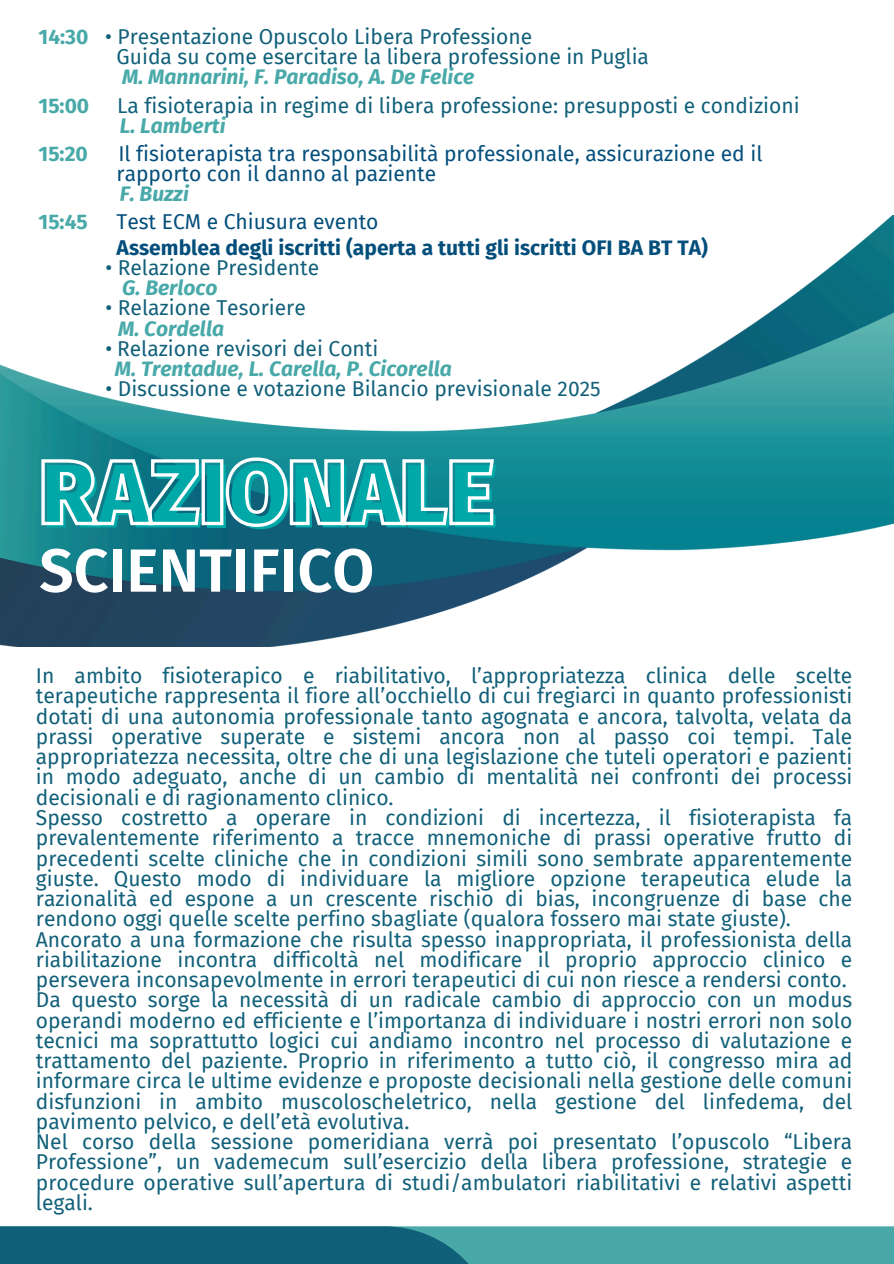
<style>
.page{position:relative;width:894px;height:1264px;background:#fff}
.page>*{position:absolute;margin:0;border:0;box-sizing:border-box;transform-origin:0 0}
.t1{font:900 89.85px "Fira Sans";color:#00a8a8}
.t2{font:600 60.9px "Fira Sans";color:#fff}
.t3{font:21px/20.2px "Fira Sans";color:#11607a;text-align:justify}
.t4{font:21px "Fira Sans";color:#034e7b}
.t5{font:italic 700 21px "Fira Sans";color:#49a9a9}
.t6{font:700 21px "Fira Sans";color:#034e7b}
.t7{font:700 21px "Fira Sans";color:#49a9a9}
.s1{font-weight:700;color:#49a9a9}
</style>
<div class="page">
<img style="left:0;top:215px;width:893px;height:431px">
<div style="left:0;top:1226px;width:893px;height:37px;background:#49a9a9"></div>
<div style="left:0;top:1226px;width:497px;height:37px;background:#11607a"></div>
<svg style="left:40px;top:436px;width:455px;height:114px;background:#35909c"></svg>
<p class="t3" style="left:39px;top:27px;width:495px"><span class="s1">14:30</span> • Presentazione Opuscolo Libera Professione</p>
<p class="t3" style="left:117px;top:47px;width:534px">Guida su come esercitare la libera professione in Puglia</p>
<p class="t5" style="left:122px;top:65px;width:353px">M. Mannarini, F. Paradiso, A. De Felice</p>
<p class="t7" style="left:39px;top:93px;width:52px">15:00</p>
<p class="t3" style="left:117px;top:96px;width:683px">La fisioterapia in regime di libera professione: presupposti e condizioni</p>
<p class="t5" style="left:120px;top:113px;width:107px">L. Lamberti</p>
<p class="t7" style="left:39px;top:141px;width:51px">15:20</p>
<p class="t4" style="left:118px;top:141px;width:645px">Il fisioterapista tra responsabilità professionale, assicurazione ed il</p>
<p class="t4" style="left:117px;top:161px;width:321px">rapporto con il danno al paziente</p>
<p class="t5" style="left:120px;top:182px;width:71px">F. Buzzi</p>
<p class="t7" style="left:39px;top:209px;width:51px">15:45</p>
<p class="t4" style="left:116px;top:209px;width:263px">Test ECM e Chiusura evento</p>
<p class="t6" style="left:117px;top:235px;width:592px">Assemblea degli iscritti (aperta a tutti gli iscritti OFI BA BT TA)</p>
<p class="t3" style="left:105px;top:258px;width:215px">• Relazione Presidente</p>
<h2 class="t5" style="left:122px;top:275px;width:97px">G. Berloco</h2>
<p class="t3" style="left:105px;top:298px;width:202px">• Relazione Tesoriere</p>
<p class="t5" style="left:118px;top:316px;width:107px">M. Cordella</p>
<p class="t3" style="left:105px;top:339px;width:274px">• Relazione revisori dei Conti</p>
<p class="t5" style="left:115px;top:356px;width:338px">M. Trentadue, L. Carella, P. Cicorella</p>
<p class="t3" style="left:105px;top:379px;width:496px">• Discussione e votazione Bilancio previsionale 2025</p>
<h1 class="t1" style="left:43px;top:443px;width:456px">RAZIONALE</h1>
<p class="t2" style="left:39px;top:534px;width:336px">SCIENTIFICO</p>
<p class="t3" style="left:36px;top:666px;width:817px">In ambito fisioterapico e riabilitativo, l’appropriatezza clinica delle scelte terapeutiche rappresenta il fiore all’occhiello di cui fregiarci in quanto professionisti dotati di una autonomia professionale tanto agognata e ancora, talvolta, velata da prassi operative superate e sistemi ancora non al passo coi tempi. Tale appropriatezza necessita, oltre che di una legislazione che tuteli operatori e pazienti in modo adeguato, anche di un cambio di mentalità nei confronti dei processi decisionali e di ragionamento clinico.</p>
<p class="t3" style="left:36px;top:807px;width:817px">Spesso costretto a operare in condizioni di incertezza, il fisioterapista fa prevalentemente riferimento a tracce mnemoniche di prassi operative frutto di precedenti scelte cliniche che in condizioni simili sono sembrate apparentemente giuste. Questo modo di individuare la migliore opzione terapeutica elude la razionalità ed espone a un crescente rischio di bias, incongruenze di base che rendono oggi quelle scelte perfino sbagliate (qualora fossero mai state giuste).</p>
<p class="t3" style="left:36px;top:929px;width:817px">Ancorato a una formazione che risulta spesso inappropriata, il professionista della riabilitazione incontra difficoltà nel modificare il proprio approccio clinico e persevera inconsapevolmente in errori terapeutici di cui non riesce a rendersi conto.</p>
<p class="t3" style="left:36px;top:990px;width:817px">Da questo sorge la necessità di un radicale cambio di approccio con un modus operandi moderno ed efficiente e l’importanza di individuare i nostri errori non solo tecnici ma soprattutto logici cui andiamo incontro nel processo di valutazione e trattamento del paziente. Proprio in riferimento a tutto ciò, il congresso mira ad informare circa le ultime evidenze e proposte decisionali nella gestione delle comuni disfunzioni in ambito muscoloscheletrico, nella gestione del linfedema, del pavimento pelvico, e dell’età evolutiva.</p>
<p class="t3" style="left:36px;top:1131px;width:817px">Nel corso della sessione pomeridiana verrà poi presentato l’opuscolo “Libera Professione”, un vademecum sull’esercizio della libera professione, strategie e procedure operative sull’apertura di studi/ambulatori riabilitativi e relativi aspetti legali.</p>
</div>
